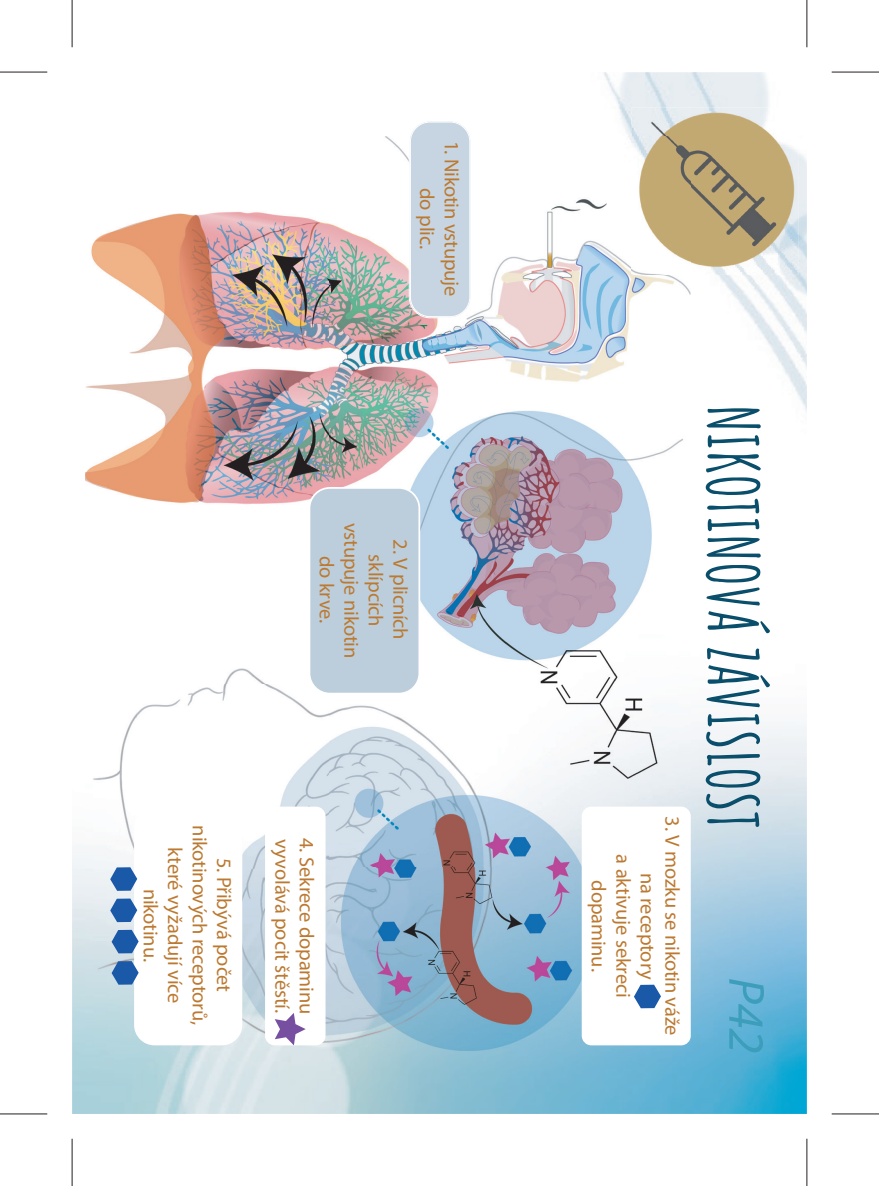
<style>
.page{position:relative;width:879px;height:1186px;background:#fff}
.page>*{position:absolute;margin:0;border:0;box-sizing:border-box;transform-origin:0 0}
.t1{font:700 68.08px "Amatic SC";color:#094e6b}
.t2{font:italic 51.1px "Myriad Pro";color:#3d9ebc}
.t3{font:20.47px/24.5px "Myriad Pro";letter-spacing:-.01em;color:#bb7931;text-align:center}
</style>
<div class="page">
<img style="left:72px;top:72px;width:734px;height:1042px">
<img style="left:631px;top:107px;width:167px;height:168px">
<img style="left:86px;top:136px;width:604px;height:914px">
<img style="left:631px;top:136px;width:59px;height:139px">
<div style="left:409px;top:121px;width:61px;height:196px;background:#c6d5e1;border-radius:20px"></div>
<div style="left:408px;top:120px;width:63px;height:198px;border:1px solid #fff;border-radius:21px"></div>
<div style="left:410px;top:122px;width:60px;height:195px;border:1px solid #fff;border-radius:20px"></div>
<div style="left:309px;top:488px;width:110px;height:206px;background:#bccedb;border-radius:20px"></div>
<div style="left:308px;top:487px;width:112px;height:207px;border:2px solid #fff;border-radius:20px"></div>
<div style="left:581px;top:807px;width:109px;height:238px;background:#fff;border-radius:10px"></div>
<div style="left:265px;top:807px;width:60px;height:238px;background:#fff;border-radius:10px"></div>
<div style="left:134px;top:807px;width:108px;height:238px;background:#fff;border-radius:20px"></div>
<svg style="left:274px;top:1013px;width:31px;height:32px"></svg>
<svg style="left:634px;top:985px;width:26px;height:23px"></svg>
<svg style="left:110px;top:867px;width:27px;height:24px"></svg>
<svg style="left:110px;top:898px;width:27px;height:24px"></svg>
<svg style="left:112px;top:930px;width:27px;height:23px"></svg>
<svg style="left:112px;top:961px;width:27px;height:24px"></svg>
<hr style="left:0;top:72px;width:47px;height:1px;background:#231f20">
<hr style="left:831px;top:72px;width:47px;height:1px;background:#231f20">
<hr style="left:0;top:1113px;width:47px;height:1px;background:#231f20">
<hr style="left:831px;top:1113px;width:47px;height:1px;background:#231f20">
<hr style="left:72px;top:0;width:1px;height:47px;background:#231f20">
<hr style="left:72px;top:1139px;width:1px;height:47px;background:#231f20">
<hr style="left:806px;top:0;width:1px;height:47px;background:#231f20">
<hr style="left:806px;top:1139px;width:1px;height:47px;background:#231f20">
<p class="t3" style="left:464px;top:141px;width:157px;rotate:90deg">1. Nikotin vstupuje do plic.</p>
<p class="t3" style="left:413px;top:523px;width:137px;rotate:90deg">2. V plicních sklípcích vstupuje nikotin do krve.</p>
<p class="t3" style="left:237px;top:825px;width:201px;rotate:90deg">5. Přibývá počet nikotinových receptorů, které vyžadují více nikotinu.</p>
<p class="t3" style="left:319px;top:838px;width:178px;text-align:left;rotate:90deg">4. Sekrece dopaminu vyvolává pocit štěstí.</p>
<p class="t3" style="left:684px;top:816px;width:221px;rotate:90deg">3. V mozku se nikotin váže na receptory<br>a aktivuje sekreci dopaminu.</p>
<h1 class="t1" style="left:785px;top:405px;width:427px;rotate:90deg">NIKOTINOVÁ ZÁVISLOST</h1>
<h2 class="t2" style="left:777px;top:977px;width:78px;rotate:90deg">P42</h2>
</div>
